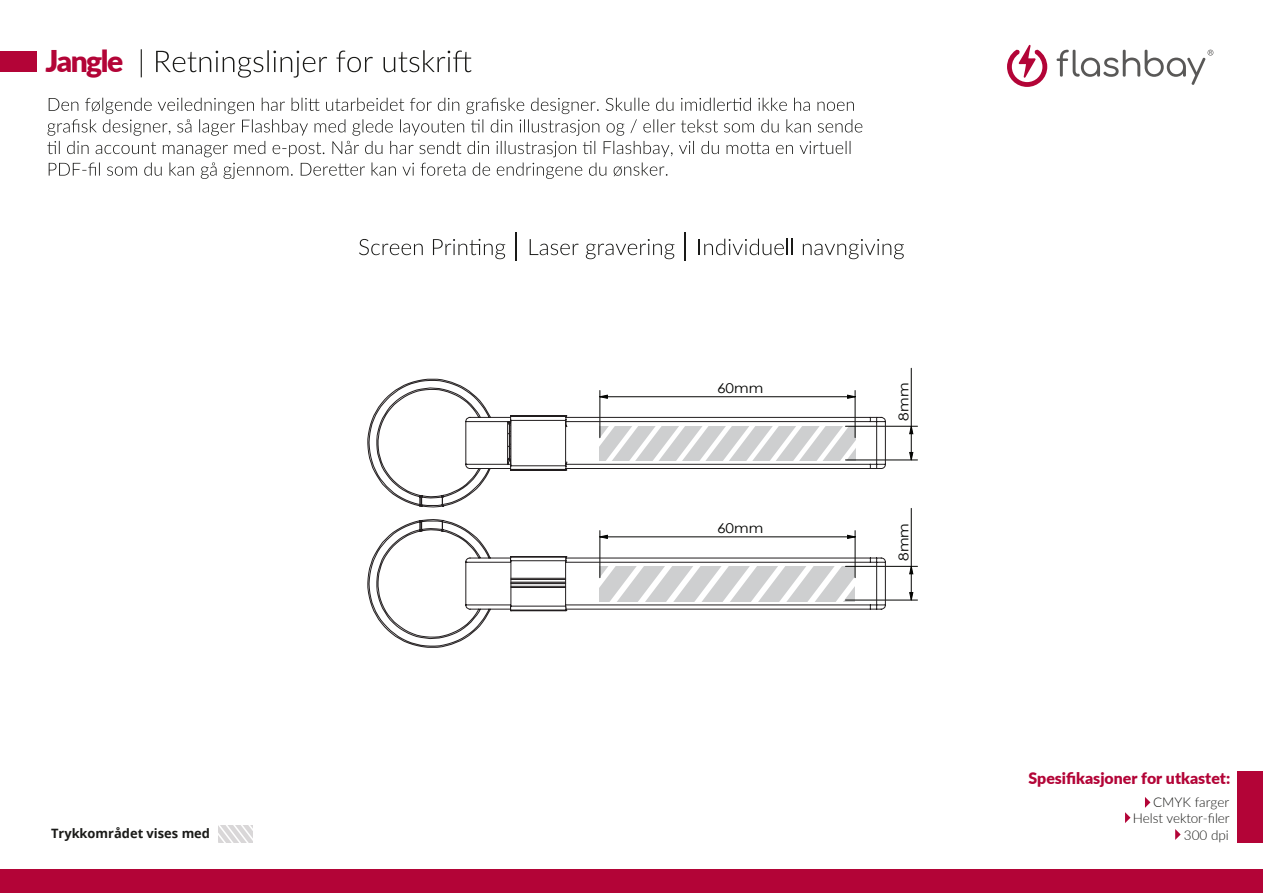
<style>
.page{position:relative;width:1263px;height:893px;background:#fff}
.page>*{position:absolute;margin:0;border:0;box-sizing:border-box;transform-origin:0 0}
.t1{font:900 30px "Lato";letter-spacing:-.055em;color:#b30437}
.t2{font:900 15.9px "Lato";color:#b30437}
.t3{font:300 13.5px/16.4px "Lato";color:#1a1a18;text-align:right}
.t4{font:13.5px "Century Gothic";color:#040503;scale:1.15 1}
.t5{font:700 12.9px "Open Sans";color:#1a1a18}
</style>
<div class="page">
<svg style="left:218px;top:825px;width:35px;height:17px"></svg>
<div style="left:1px;top:869px;width:1262px;height:24px;background:#b30437"></div>
<svg style="left:1007px;top:44px;width:40px;height:43px"></svg>
<svg style="left:1057px;top:50px;width:156px;height:35px"></svg>
<div style="left:0;top:51px;width:37px;height:21px;background:#b30437"></div>
<svg style="left:47px;top:98px;width:815px;height:81px"></svg>
<div style="left:1238px;top:771px;width:25px;height:71px;background:#b30437"></div>
<svg style="left:1145px;top:797px;width:5px;height:11px"></svg>
<svg style="left:1125px;top:812px;width:6px;height:11px"></svg>
<svg style="left:1175px;top:829px;width:6px;height:11px"></svg>
<svg style="left:141px;top:49px;width:331px;height:29px"></svg>
<svg style="left:359px;top:239px;width:64px;height:16px"></svg>
<svg style="left:433px;top:239px;width:72px;height:20px"></svg>
<svg style="left:515px;top:232px;width:1px;height:28px"></svg>
<svg style="left:530px;top:239px;width:49px;height:16px"></svg>
<svg style="left:586px;top:239px;width:88px;height:20px"></svg>
<svg style="left:684px;top:232px;width:1px;height:28px"></svg>
<svg style="left:699px;top:239px;width:94px;height:16px"></svg>
<svg style="left:803px;top:239px;width:101px;height:20px"></svg>
<hr style="left:911px;top:426px;width:1px;height:34px;background:#040503">
<hr style="left:846px;top:459px;width:72px;height:1px;background:#040503">
<hr style="left:846px;top:426px;width:72px;height:1px;background:#040503">
<svg style="left:909px;top:452px;width:5px;height:9px"></svg>
<svg style="left:909px;top:425px;width:5px;height:9px"></svg>
<hr style="left:911px;top:566px;width:1px;height:34px;background:#040503">
<hr style="left:911px;top:508px;width:1px;height:58px;background:#040503">
<hr style="left:846px;top:600px;width:72px;height:1px;background:#040503">
<hr style="left:846px;top:566px;width:72px;height:1px;background:#040503">
<svg style="left:909px;top:592px;width:5px;height:9px"></svg>
<svg style="left:909px;top:565px;width:5px;height:10px"></svg>
<hr style="left:911px;top:368px;width:1px;height:58px;background:#040503">
<svg style="left:367px;top:378px;width:519px;height:130px"></svg>
<svg style="left:367px;top:519px;width:519px;height:129px"></svg>
<hr style="left:511px;top:582px;width:55px;height:1px;background:#211d1e">
<hr style="left:511px;top:587px;width:55px;height:1px;background:#211d1e">
<hr style="left:511px;top:586px;width:55px;height:1px;background:#211d1e">
<hr style="left:511px;top:579px;width:55px;height:1px;background:#211d1e">
<hr style="left:511px;top:578px;width:55px;height:1px;background:#211d1e">
<hr style="left:511px;top:583px;width:55px;height:1px;background:#211d1e">
<h1 class="t1" style="left:45px;top:38px;width:79px">Jangle</h1>
<p class="t5" style="left:51px;top:824px;width:161px">Trykkområdet vises med</p>
<p class="t4" style="left:717px;top:378px;width:42px">60mm</p>
<p class="t4" style="left:717px;top:518px;width:42px">60mm</p>
<p class="t4" style="left:894px;top:420px;width:34px;rotate:-90deg">8mm</p>
<p class="t4" style="left:894px;top:561px;width:34px;rotate:-90deg">8mm</p>
<p class="t2" style="left:1028px;top:766px;width:203px">Spesifikasjoner for utkastet:</p>
<p class="t3" style="left:1133px;top:794px;width:98px">CMYK farger<br>Helst vektor-filer<br>300 dpi</p>
</div>
